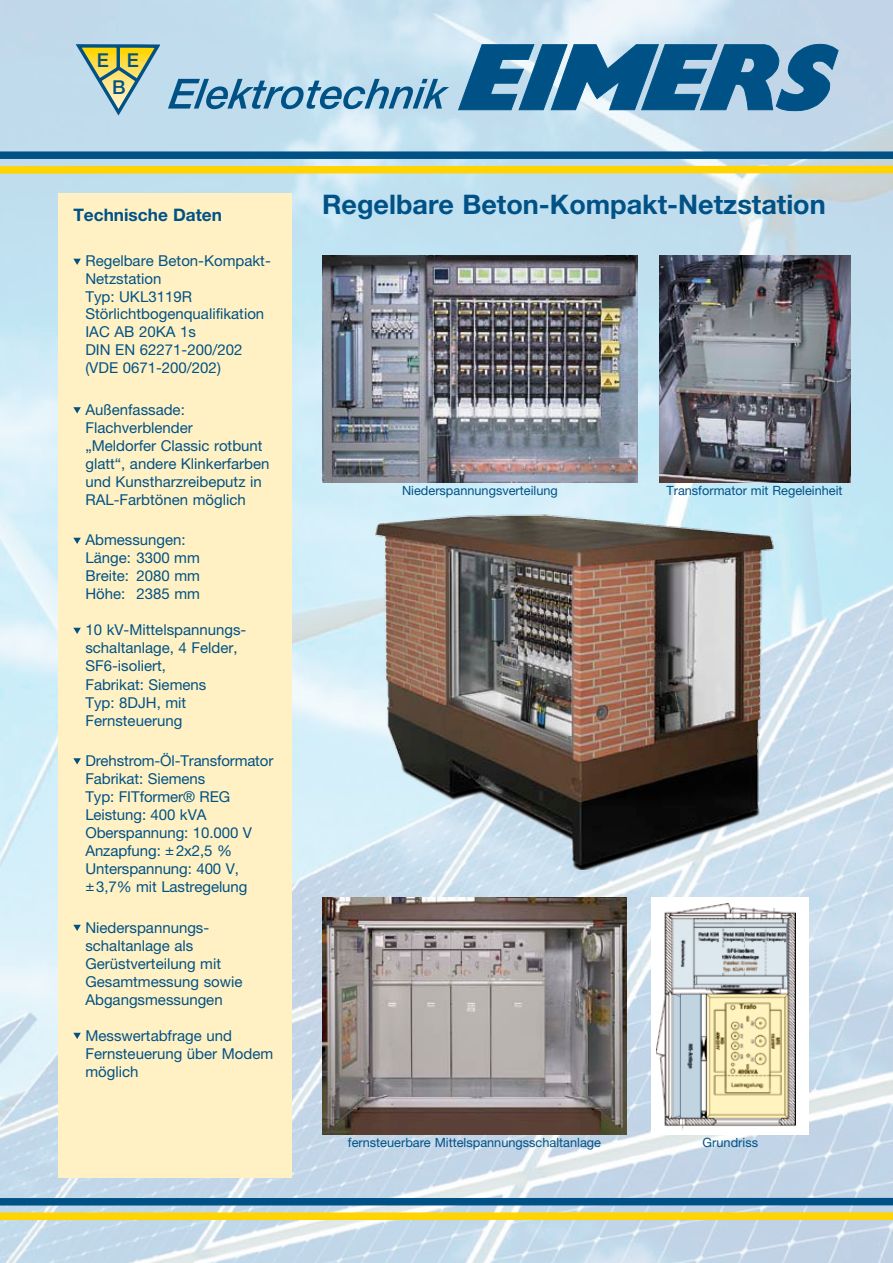
<style>
.page{position:relative;width:893px;height:1263px;background:#fff}
.page>*{position:absolute;margin:0;border:0;box-sizing:border-box;transform-origin:0 0}
.t1{font:700 27px "Helvetica Neue";color:#005286}
.t2{font:500 19.2px/27px "Helvetica Neue";color:#005286;text-align:center}
.t3{font:700 17.25px "Helvetica Neue";color:#005286}
.t4{font:15px/18px "Helvetica Neue";color:#005286}
.t5{font:12.75px "Helvetica Neue";color:#005286}
</style>
<div class="page">
<img style="left:0;top:0;width:893px;height:1263px">
<img style="left:359px;top:506px;width:433px;height:363px">
<img style="left:659px;top:255px;width:191px;height:228px">
<img style="left:322px;top:255px;width:316px;height:228px">
<img style="left:322px;top:897px;width:305px;height:238px">
<div style="left:652px;top:897px;width:157px;height:238px;background:#fff"></div>
<img style="left:656px;top:903px;width:139px;height:227px">
<svg style="left:673px;top:919px;width:115px;height:69px;background:#c2cad1"></svg>
<svg style="left:673px;top:994px;width:28px;height:124px;background:#b5c8d5"></svg>
<svg style="left:707px;top:994px;width:81px;height:124px;background:#e8dca8"></svg>
<div style="left:58px;top:193px;width:234px;height:985px;background:#fff1c3"></div>
<svg style="left:73px;top:259px;width:8px;height:6px"></svg>
<svg style="left:73px;top:407px;width:8px;height:6px"></svg>
<svg style="left:73px;top:538px;width:8px;height:6px"></svg>
<svg style="left:73px;top:628px;width:8px;height:6px"></svg>
<svg style="left:73px;top:758px;width:8px;height:6px"></svg>
<svg style="left:73px;top:925px;width:8px;height:6px"></svg>
<svg style="left:73px;top:1033px;width:8px;height:6px"></svg>
<div style="left:0;top:151px;width:893px;height:8px;background:#005286"></div>
<svg style="left:0;top:162px;width:893px;height:16px;background:#e0da7d"></svg>
<svg style="left:75px;top:42px;width:83px;height:76px;background:#b6c6a9"></svg>
<svg style="left:168px;top:79px;width:281px;height:30px;background:#7aaac7"></svg>
<svg style="left:457px;top:43px;width:382px;height:68px;background:#3d7da5"></svg>
<svg style="left:0;top:1194px;width:893px;height:30px;background:#a4b796"></svg>
<p class="t2" style="left:97px;top:46px;width:43px">E E<br>B</p>
<p class="t3" style="left:73px;top:205px;width:150px">Technische Daten</p>
<p class="t4" style="left:85px;top:252px;width:187px">Regelbare Beton-Kompakt-<br>Netzstation<br>Typ: UKL3119R</p>
<p class="t4" style="left:85px;top:304px;width:180px">Störlichtbogenqualifikation<br>IAC AB 20KA 1s<br>DIN EN 62271-200/202 (VDE 0671-200/202)</p>
<p class="t4" style="left:85px;top:400px;width:186px">Außenfassade:<br>Flachverblender<br>„Meldorfer Classic rotbunt glatt“, andere Klinkerfarben und Kunstharzreibeputz in<br>RAL-Farbtönen möglich</p>
<p class="t4" style="left:85px;top:531px;width:116px">Abmessungen:<br>Länge: 3300 mm<br>Breite: 2080 mm<br>Höhe: 2385 mm</p>
<p class="t4" style="left:85px;top:621px;width:161px">10 kV-Mittelspannungs&shy;schaltanlage, 4 Felder,<br>SF6-isoliert,<br>Fabrikat: Siemens<br>Typ: 8DJH, mit<br>Fernsteuerung</p>
<p class="t4" style="left:85px;top:751px;width:189px">Drehstrom-Öl-Transformator<br>Fabrikat: Siemens<br>Typ: FITformer® REG<br>Leistung: 400 kVA<br>Oberspannung: 10.000 V<br>Anzapfung: ±2x2,5 %<br>Unterspannung: 400 V, ±3,7% mit Lastregelung</p>
<p class="t4" style="left:85px;top:918px;width:159px">Niederspannungs&shy;schaltanlage als<br>Gerüstverteilung mit<br>Gesamtmessung sowie<br>Abgangsmessungen</p>
<p class="t4" style="left:85px;top:1026px;width:189px">Messwertabfrage und<br>Fernsteuerung über Modem möglich</p>
<h1 class="t1" style="left:322px;top:188px;width:505px">Regelbare Beton-Kompakt-Netzstation</h1>
<p class="t5" style="left:402px;top:483px;width:157px">Niederspannungsverteilung</p>
<p class="t5" style="left:666px;top:483px;width:178px">Transformator mit Regeleinheit</p>
<p class="t5" style="left:348px;top:1135px;width:255px">fernsteuerbare Mittelspannungsschaltanlage</p>
<p class="t5" style="left:703px;top:1135px;width:57px">Grundriss</p>
</div>
